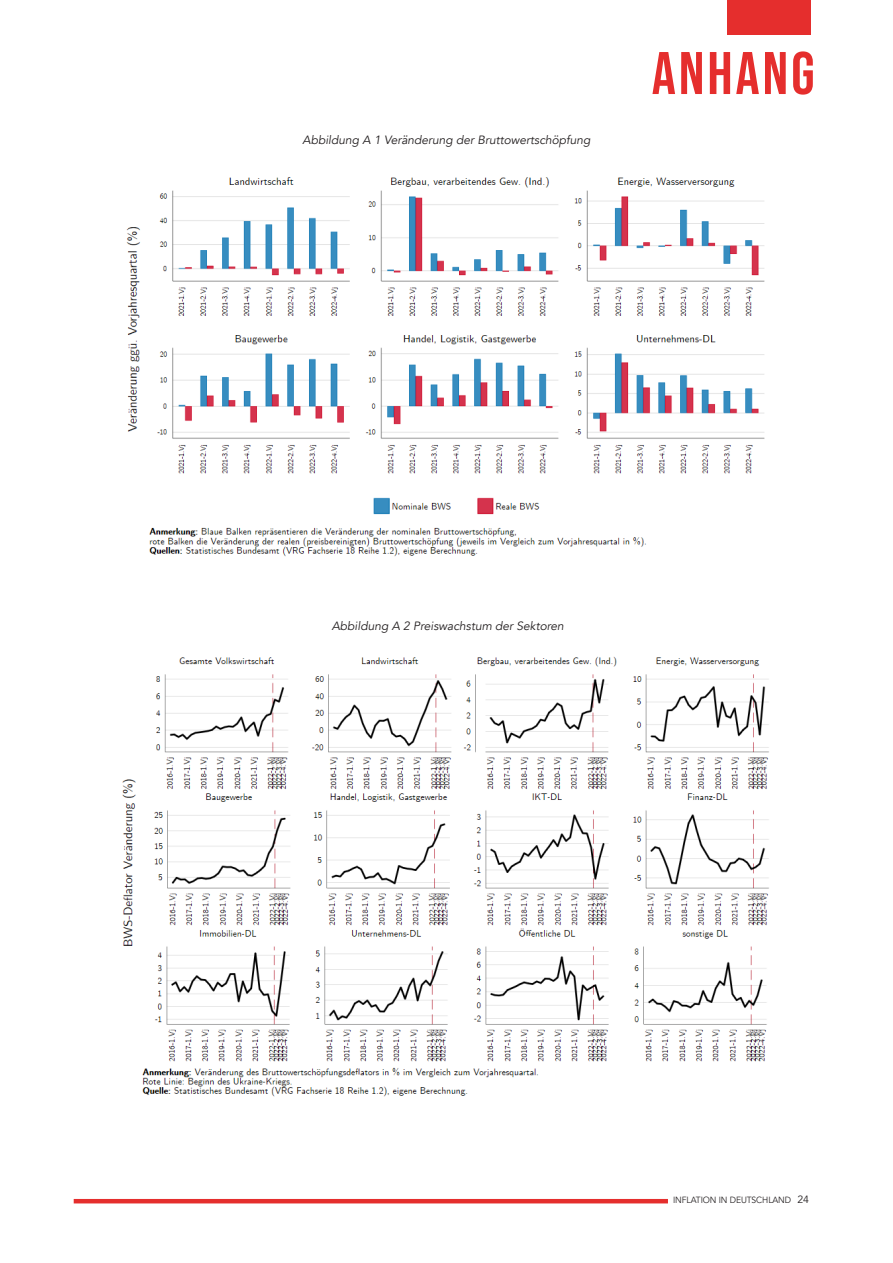
<style>
.page{position:relative;width:893px;height:1263px;background:#fff}
.page>*{position:absolute;margin:0;border:0;box-sizing:border-box;transform-origin:0 0}
.Kapitelnummer{font:700 60px "Bebas Neue Pro";letter-spacing:.05em;color:#e52e2d}
.Abbildung_Titel{font:italic 12px "Avenir";color:#231f20}
.t1{font:9px "Avenir";letter-spacing:-.01em;color:#231f20;scale:.95 1}
.s1{font-size:10.5px}
</style>
<div class="page">
<hr style="left:74px;top:1199px;width:594px;height:4px;background:#e52e2d">
<div style="left:727px;top:0;width:84px;height:34px;background:#e52e2d"></div>
<img style="left:126px;top:177px;width:639px;height:380px">
<img style="left:122px;top:656px;width:647px;height:441px">
<p class="Abbildung_Titel" style="left:302px;top:133px;width:289px">Abbildung A 1 Veränderung der Bruttowertschöpfung</p>
<p class="Kapitelnummer" style="left:652px;top:39px;width:164px">ANHANG</p>
<p class="Abbildung_Titel" style="left:332px;top:619px;width:234px">Abbildung A 2 Preiswachstum der Sektoren</p>
<p class="t1" style="left:673px;top:1195px;width:145px">INFLATION IN DEUTSCHLAND <span class="s1">24</span></p>
</div>
